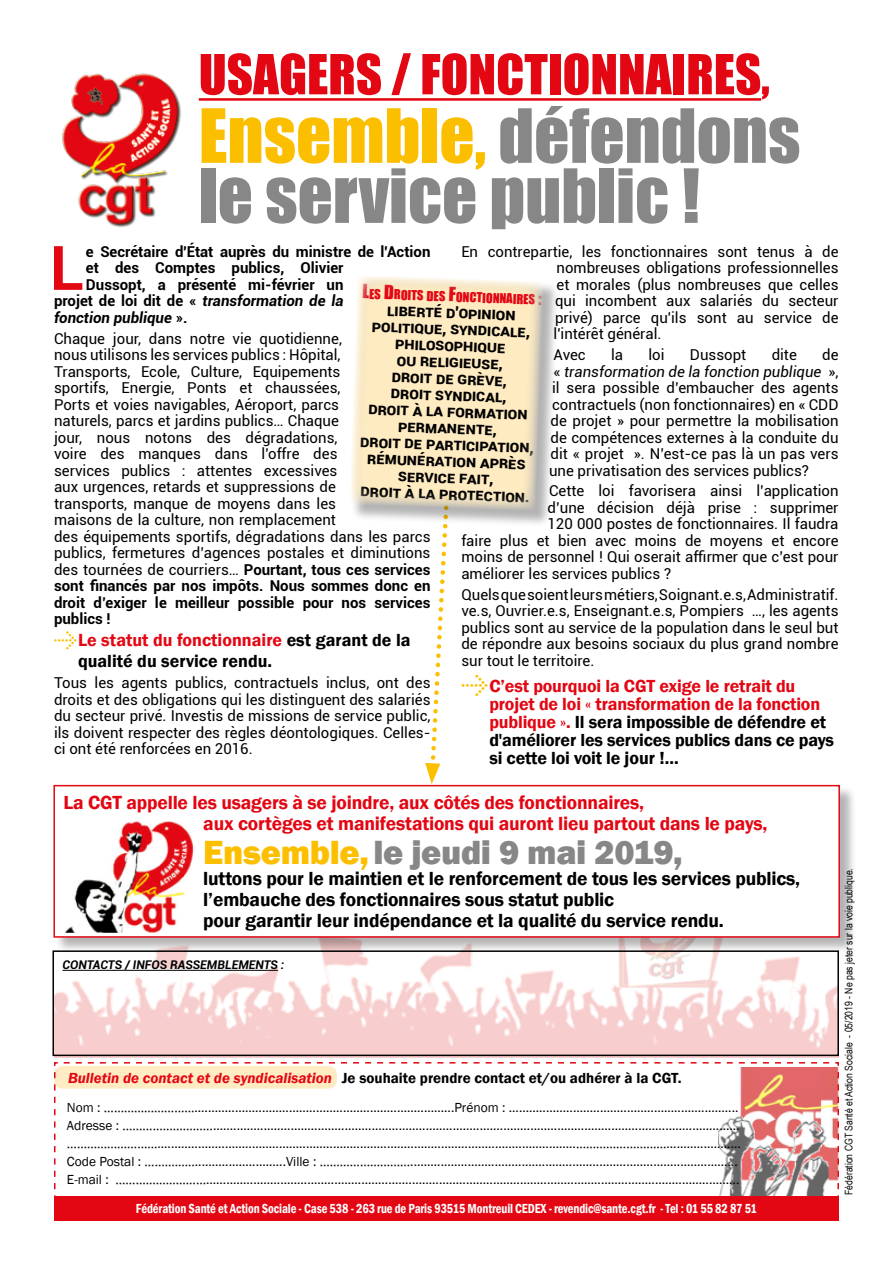
<style>
.page{position:relative;width:893px;height:1263px;background:#fff}
.page>*{position:absolute;margin:0;border:0;box-sizing:border-box;transform-origin:0 0}
.t1{font:69px/60px "Impact";color:#878787}
.t2{font:700 61.35px "Roboto";color:#e30613}
.t3{font:51px "Impact";color:#e30613}
.t4{font:800 34.5px "Franklin Gothic";letter-spacing:-.01em;color:#878787}
.t5{font:600 19.5px/21px "Franklin Gothic";letter-spacing:-.01em;color:#000}
.t6{font:600 19.5px/21px "Franklin Gothic";letter-spacing:-.01em;color:#e30613}
.t7{font:600 18px/18px "Franklin Gothic";letter-spacing:-.01em;color:#000}
.t8{font:700 16.5px/16.5px "Roboto";color:#000;text-align:center}
.t9{font:15px/16.5px "Roboto";color:#000;text-align:justify}
.t10{font:700 15px "Roboto";color:#000}
.t11{font:600 15px "Franklin Gothic";color:#000}
.t12{font:italic 700 15px "Roboto";color:#000}
.t13{font:italic 15px "Roboto";color:#000}
.t14{font:13.5px/18px "Franklin Gothic";color:#000}
.t15{font:600 condensed 13.5px "Franklin Gothic";letter-spacing:-.01em;color:#fff;scale:.93 1}
.t16{font:12.6px "Impact";color:#e30613}
.t17{font:italic 700 12px "Roboto";color:#000}
.t18{font:10.5px "Arial Narrow";color:#000}
.s1{color:#fcbf00}
.s2{font-style:normal}
.s3{font-family:"Arrowstfb";font-weight:400;font-size:21px;color:#fcbf00}
.s4{color:#e30613}
.s5{font-weight:700}
.s6{font-family:"Arrowstfb";font-weight:400;color:#fcbf00}
.s7{font-size:18px}
.s8{font-style:italic;color:#e30613}
</style>
<div class="page">
<svg style="left:425px;top:528px;width:22px;height:256px"></svg>
<img style="left:54px;top:954px;width:785px;height:104px">
<div style="left:54px;top:1196px;width:785px;height:25px;background:#e30613"></div>
<img style="left:62px;top:73px;width:119px;height:154px">
<svg style="left:54px;top:1062px;width:785px;height:134px"></svg>
<hr style="left:199px;top:98px;width:562px;height:3px;background:#e30613">
<div style="left:54px;top:785px;width:803px;height:169px;background:#000;opacity:.3"></div>
<div style="left:54px;top:786px;width:785px;height:151px;background:#fff"></div>
<div style="left:53px;top:785px;width:787px;height:153px;border:2px solid #e30613"></div>
<img style="left:67px;top:823px;width:125px;height:108px">
<div style="left:64px;top:820px;width:131px;height:114px;border:2px solid #fff"></div>
<hr style="left:63px;top:970px;width:215px;height:1px;background:#000">
<div style="left:52px;top:950px;width:787px;height:106px;border:2px solid #000"></div>
<div style="left:350px;top:276px;width:210px;height:252px;background:#000;opacity:.3"></div>
<svg style="left:350px;top:276px;width:194px;height:235px;background:#f7e7c3"></svg>
<h3 class="t3" style="left:199px;top:35px;width:572px">USAGERS / FONCTIONNAIRES,</h3>
<h1 class="t1" style="left:199px;top:104px;width:603px"><span class="s1">Ensemble,</span> défendons le service public !</h1>
<h2 class="t2" style="left:50px;top:225px;width:36px">L</h2>
<p class="t10" style="left:86px;top:241px;width:346px">e Secrétaire d'État auprès du ministre de l'Action</p>
<p class="t9" style="left:554px;top:243px;width:286px;text-indent:-92px">En contrepartie, les fonctionnaires sont tenus à de nombreuses obligations professionnelles et morales (plus nombreuses que celles qui incombent aux salariés du secteur privé) parce qu'ils sont au service de l'intérêt général.</p>
<p class="t9" style="left:554px;top:346px;width:34px">Avec</p>
<p class="t9" style="left:611px;top:346px;width:14px">la</p>
<p class="t9" style="left:648px;top:346px;width:18px">loi</p>
<p class="t9" style="left:690px;top:346px;width:58px">Dussopt</p>
<p class="t9" style="left:772px;top:346px;width:27px">dite</p>
<p class="t9" style="left:822px;top:346px;width:18px">de</p>
<p class="t13" style="left:554px;top:361px;width:286px"><span class="s2">«</span> transformation de la fonction publique <span class="s2">»,</span></p>
<p class="t9" style="left:552px;top:379px;width:288px">il sera possible d’embaucher des agents</p>
<p class="t9" style="left:552px;top:395px;width:288px">contractuels (non fonctionnaires) en « CDD</p>
<p class="t9" style="left:550px;top:412px;width:289px">de projet » pour permettre la mobilisation</p>
<p class="t9" style="left:550px;top:428px;width:289px">de compétences externes à la conduite du</p>
<p class="t9" style="left:550px;top:445px;width:289px">dit « projet ». N’est-ce pas là un pas vers</p>
<p class="t9" style="left:549px;top:461px;width:261px">une privatisation des services publics?</p>
<p class="t9" style="left:549px;top:482px;width:291px">Cette loi favorisera ainsi l’application</p>
<p class="t9" style="left:547px;top:499px;width:292px">d’une décision déjà prise : supprimer</p>
<p class="t9" style="left:547px;top:515px;width:293px">120 000 postes de fonctionnaires. Il faudra</p>
<p class="t9" style="left:461px;top:532px;width:379px">faire plus et bien avec moins de moyens et encore</p>
<p class="t9" style="left:461px;top:548px;width:379px">moins de personnel ! Qui oserait affirmer que c’est pour</p>
<p class="t9" style="left:461px;top:565px;width:211px">améliorer les services publics ?</p>
<p class="t9" style="left:461px;top:585px;width:379px">Quels que soient leurs métiers, Soignant.e.s, Administratif. ve.s, Ouvrier.e.s, Enseignant.e.s, Pompiers …, les agents publics sont au service de la population dans le seul but de répondre aux besoins sociaux du plus grand nombre sur tout le territoire.</p>
<p class="t7" style="left:489px;top:678px;width:346px;text-indent:-28px"><span class="s3">G</span><span class="s4">C’est pourquoi la CGT exige le retrait du projet de loi « transformation de la fonction publique ».</span> Il sera impossible de défendre et d'améliorer les services publics dans ce pays si cette loi voit le jour !...</p>
<p class="t10" style="left:86px;top:257px;width:259px">et des Comptes publics, Olivier</p>
<p class="t10" style="left:86px;top:274px;width:259px">Dussopt, a présenté mi-février un</p>
<p class="t12" style="left:54px;top:290px;width:291px"><span class="s2">projet de loi dit de «</span> transformation de la</p>
<p class="t12" style="left:54px;top:307px;width:135px">fonction publique <span class="s2">».</span></p>
<p class="t9" style="left:54px;top:329px;width:378px;text-align:left">Chaque jour, dans notre vie quotidienne,<br>nous utilisons les services publics : Hôpital,<br>Transports, Ecole, Culture, Equipements<br>sportifs, Energie, Ponts et chaussées,<br>Ports et voies navigables, Aéroport, parcs<br>naturels, parcs et jardins publics… Chaque<br>jour, nous notons des dégradations,<br>voire des manques dans l'offre des<br>services publics : attentes excessives<br>aux urgences, retards et suppressions de<br>transports, manque de moyens dans les<br>maisons de la culture, non remplacement<br>des équipements sportifs, dégradations dans les parcs publics, fermetures d’agences postales et diminutions des tournées de courriers… <span class="s5">Pourtant, tous ces services sont financés par nos impôts. Nous sommes donc en droit d’exiger le meilleur possible pour nos services publics !</span></p>
<p class="t7" style="left:78px;top:630px;width:334px;line-height:21px;text-indent:-24px"><span class="s6">G</span><span class="s4">Le statut du fonctionnaire</span> est garant de la qualité du service rendu.</p>
<p class="t9" style="left:54px;top:674px;width:378px">Tous les agents publics, contractuels inclus, ont des droits et des obligations qui les distinguent des salariés du secteur privé. Investis de missions de service public, ils doivent respecter des règles déontologiques. Celles&shy;ci ont été renforcées en 2016.</p>
<p class="t16" style="left:363px;top:284px;width:181px;rotate:2deg"><span class="s7">L</span>es <span class="s7">D</span>roits des <span class="s7">F</span>onctionnaires <span class="s7">:</span></p>
<p class="t8" style="left:365px;top:300px;width:175px;rotate:2deg">liberté d'opinion politique, syndicale, philosophique<br>ou religieuse,<br>droit de grève,<br>droit syndical,<br>droit à la formation permanente,<br>droit de participation, rémunération après service fait,<br>droit à la protection.</p>
<h3 class="t6" style="left:203px;top:792px;width:566px;text-indent:-140px">La CGT appelle les usagers à se joindre, aux côtés des fonctionnaires,<br>aux cortèges et manifestations qui auront lieu partout dans le pays,</h3>
<h3 class="t4" style="left:203px;top:830px;width:481px"><span class="s1">Ensemble,</span>le jeudi 9 mai 2019,</h3>
<h3 class="t5" style="left:203px;top:868px;width:598px">luttons pour le maintien et le renforcement de tous les services publics, l’embauche des fonctionnaires sous statut public<br>pour garantir leur indépendance et la qualité du service rendu.</h3>
<p class="t17" style="left:63px;top:957px;width:223px">CONTACTS / INFOS RASSEMBLEMENTS :</p>
<p class="t11" style="left:68px;top:1069px;width:615px"><span class="s8">Bulletin de contact et de syndicalisation</span> Je souhaite prendre contact et/ou adhérer à la CGT.</p>
<p class="t14" style="left:67px;top:1099px;width:675px">Nom : ……………………….............................................................................Prénom : ....................................................................<br>Adresse : ………………………............................................................................................................................................................ ………………………............................................................................................................................………………………......................<br>Code Postal : ……………...........................Ville : ……………………….................................................................................................<br>E-mail : ………………………..............................................................................................................................................................</p>
<p class="t15" style="left:136px;top:1199px;width:669px">Fédération Santé et Action Sociale - Case 538 - 263 rue de Paris 93515 Montreuil CEDEX - revendic@sante.cgt.fr - Tel : 01 55 82 87 51</p>
<p class="t18" style="left:841px;top:1195px;width:328px;rotate:-90deg">Fédération CGT Santé et Action Sociale - 05/2019 - Ne pas jeter sur la voie publique.</p>
</div>
